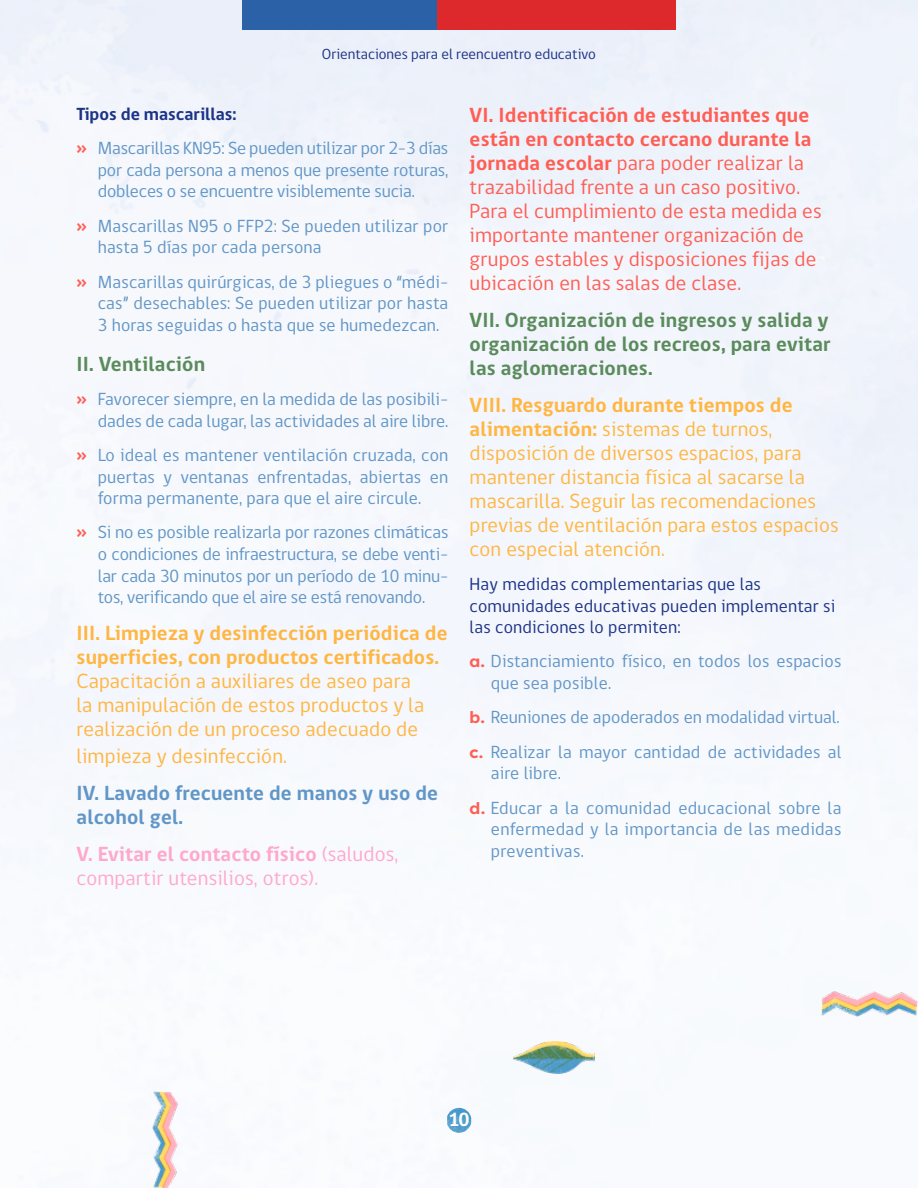
<style>
.page{position:relative;width:918px;height:1188px;background:#fff}
.page>*{position:absolute;margin:0;border:0;box-sizing:border-box;transform-origin:0 0}
.t1{font:21px/24px "gob CL";letter-spacing:.01em;color:#ffb642}
.t2{font:21px/24px "gob CL";letter-spacing:.01em;color:#ff5e54}
.t3{font:700 21px/24px "gob CL";letter-spacing:.01em;color:#5a8b5b;text-align:justify}
.t4{font:700 21px/24px "gob CL";letter-spacing:.01em;color:#ffb642}
.t5{font:21px/24px "gob CL";letter-spacing:.01em;color:#ffa8cd}
.t6{font:700 21px/24px "gob CL";letter-spacing:.01em;color:#6196c7}
.t7{font:700 19.5px "gob CL";color:#fff}
.t8{font:18px/21.6px "gob CL";letter-spacing:.005em;color:#6196c7}
.t9{font:18px/21.6px "gob CL";letter-spacing:.01em;color:#1c3387}
.t10{font:15px "gob CL";color:#1c3387}
.s1{font-weight:700;color:#1c3387}
.s2{font-family:"Filson Pro";font-weight:700;font-size:16.5px;color:#ff5e54}
.s3{font-weight:700}
</style>
<div class="page">
<img style="left:0;top:0;width:918px;height:1130px">
<div style="left:242px;top:0;width:195px;height:29px;background:#2b61a6"></div>
<div style="left:437px;top:0;width:239px;height:29px;background:#de292c"></div>
<img style="left:447px;top:1108px;width:24px;height:25px">
<img style="left:513px;top:1041px;width:81px;height:32px">
<img style="left:153px;top:1092px;width:26px;height:96px">
<img style="left:822px;top:990px;width:96px;height:26px">
<p class="t10" style="left:322px;top:44px;width:276px">Orientaciones para el reencuentro educativo</p>
<p class="t8" style="left:77px;top:97px;width:373px;line-height:34.3px"><span class="s1">Tipos de mascarillas:<br></span><span class="s2">»</span> Mascarillas KN95: Se pueden utilizar por 2-3 días</p>
<p class="t8" style="left:98px;top:159px;width:352px">por cada persona a menos que presente roturas, dobleces o se encuentre visiblemente sucia.</p>
<p class="t8" style="left:98px;top:215px;width:352px;text-indent:-21px"><span class="s2">»</span> Mascarillas N95 o FFP2: Se pueden utilizar por hasta 5 días por cada persona</p>
<p class="t8" style="left:98px;top:271px;width:352px;text-align:justify;text-indent:-21px"><span class="s2">»</span> Mascarillas quirúrgicas, de 3 pliegues o “médi&shy;cas” desechables: Se pueden utilizar por hasta 3 horas seguidas o hasta que se humedezcan.</p>
<p class="t3" style="left:77px;top:352px;width:130px">II. Ventilación</p>
<p class="t8" style="left:77px;top:389px;width:373px;text-align:right"><span class="s2">»</span> Favorecer siempre, en la medida de las posibili&shy;dades de cada lugar, las actividades al aire libre.</p>
<p class="t8" style="left:98px;top:445px;width:352px;text-align:justify;text-indent:-21px"><span class="s2">»</span> Lo ideal es mantener ventilación cruzada, con puertas y ventanas enfrentadas, abiertas en forma permanente, para que el aire circule.</p>
<p class="t8" style="left:98px;top:522px;width:352px;text-align:justify;text-indent:-21px"><span class="s2">»</span> Si no es posible realizarla por razones climáticas o condiciones de infraestructura, se debe venti&shy;lar cada 30 minutos por un período de 10 minu&shy;tos, verificando que el aire se está renovando.</p>
<p class="t4" style="left:77px;top:622px;width:373px">III. Limpieza y desinfección periódica de superficies, con productos certificados.</p>
<p class="t1" style="left:77px;top:670px;width:349px">Capacitación a auxiliares de aseo para la manipulación de estos productos y la realización de un proceso adecuado de</p>
<p class="t1" style="left:77px;top:745px;width:212px">limpieza y desinfección.</p>
<p class="t6" style="left:77px;top:781px;width:363px">IV. Lavado frecuente de manos y uso de alcohol gel.</p>
<p class="t5" style="left:77px;top:842px;width:323px"><span class="s3">V. Evitar el contacto físico</span> (saludos, compartir utensilios, otros).</p>
<p class="t2" style="left:470px;top:104px;width:354px"><span class="s3">VI. Identificación de estudiantes que están en contacto cercano durante la jornada escolar</span> para poder realizar la trazabilidad frente a un caso positivo.<br>Para el cumplimiento de esta medida es importante mantener organización de grupos estables y disposiciones fijas de ubicación en las salas de clase.</p>
<p class="t3" style="left:470px;top:308px;width:363px">VII. Organización de ingresos y salida y organización de los recreos, para evitar las aglomeraciones.</p>
<p class="t1" style="left:470px;top:393px;width:371px"><span class="s3">VIII. Resguardo durante tiempos de alimentación:</span> sistemas de turnos, disposición de diversos espacios, para mantener distancia física al sacarse la mascarilla. Seguir las recomendaciones previas de ventilación para estos espacios con especial atención.</p>
<p class="t9" style="left:470px;top:574px;width:367px">Hay medidas complementarias que las comunidades educativas pueden implementar si las condiciones lo permiten:</p>
<p class="t8" style="left:491px;top:651px;width:352px;text-indent:-21px"><span class="s2">a.</span> Distanciamiento físico, en todos los espacios que sea posible.</p>
<p class="t8" style="left:470px;top:701px;width:373px;line-height:34.3px"><span class="s2">b.</span> Reuniones de apoderados en modalidad virtual. <span class="s2">c.</span> Realizar la mayor cantidad de actividades al</p>
<p class="t8" style="left:470px;top:757px;width:373px;line-height:34.3px;text-indent:21px">aire libre.<br><span class="s2">d.</span> Educar a la comunidad educacional sobre la</p>
<p class="t8" style="left:491px;top:819px;width:352px">enfermedad y la importancia de las medidas preventivas.</p>
<p class="t7" style="left:448px;top:1106px;width:23px">10</p>
</div>
